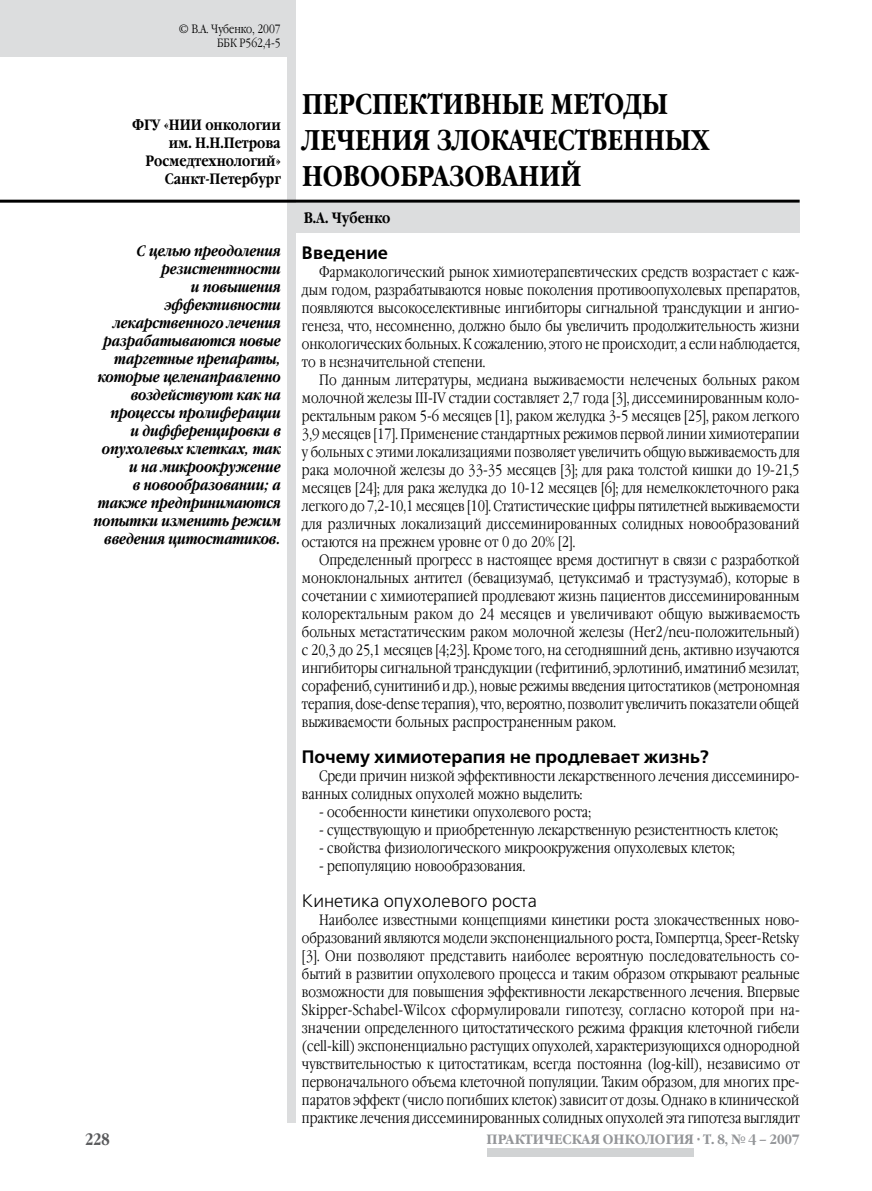
<style>
.page{position:relative;width:872px;height:1191px;background:#fff}
.page>*{position:absolute;margin:0;border:0;box-sizing:border-box;transform-origin:0 0}
.t1{font:700 28.5px/36px "Garamond Narrow C";color:#000}
.t2{font:700 18px "Free Set C";color:#000}
.t3{font:18px "Free Set C";color:#000}
.t4{font:700 16.5px "Garamond Narrow C";color:#58595b}
.t5{font:300 15px/18px "Garamond Narrow C";color:#000;text-align:justify}
.t6{font:italic 700 15px/18px "Garamond Narrow C";color:#000;text-align:right}
.t7{font:700 15px/18px "Garamond Narrow C";color:#000;text-align:right}
.t8{font:700 13.5px "Garamond C";color:#939598;scale:.9 1}
.t9{font:300 12px/14.4px "Garamond Narrow C";color:#000;text-align:right}
</style>
<div class="page">
<div style="left:0;top:0;width:296px;height:57px;background:#dcddde"></div>
<div style="left:287px;top:1px;width:9px;height:1122px;background:#dcddde"></div>
<div style="left:487px;top:1148px;width:206px;height:8px;background:#d1d3d4"></div>
<div style="left:295px;top:203px;width:504px;height:30px;background:#dcddde"></div>
<hr style="left:0;top:200px;width:799px;height:3px;background:#000">
<p class="t9" style="left:179px;top:22px;width:103px">© В.А. Чубенко, 2007<br>ББК Р562,4-5</p>
<p class="t7" style="left:132px;top:116px;width:49px">ФГУ «НИИ</p>
<p class="t7" style="left:145px;top:116px;width:137px">онкологии<br>им. Н.Н.Петрова<br>Росмедтехнологий»<br>Санкт-Петербург</p>
<p class="t6" style="left:94px;top:242px;width:189px">С целью преодоления резистентности<br>и повышения эффективности лекарственного лечения разрабатываются новые таргетные препараты, которые целенаправленно воздействуют как на процессы пролиферации<br>и дифференцировки в опухолевых клетках, так и на микроокружение<br>в новообразовании; а также предпринимаются попытки изменить режим введения цитостатиков.</p>
<h1 class="t1" style="left:302px;top:87px;width:409px">Перспективные методы лечения злокачественных новообразований</h1>
<p class="t7" style="left:304px;top:210px;width:88px">В.А. Чубенко</p>
<p class="t2" style="left:302px;top:242px;width:88px">Введение</p>
<p class="t5" style="left:302px;top:263px;width:499px;text-indent:17px">Фармакологический рынок химиотерапевтических средств возрастает с каж&shy;дым годом, разрабатываются новые поколения противоопухолевых препаратов, появляются высокоселективные ингибиторы сигнальной трансдукции и ангио&shy;генеза, что, несомненно, должно было бы увеличить продолжительность жизни онкологических больных. К сожалению, этого не происходит, а если наблюдается, то в незначительной степени.</p>
<p class="t5" style="left:302px;top:371px;width:499px;text-indent:17px">По данным литературы, медиана выживаемости нелеченых больных раком молочной железы III-IV стадии составляет 2,7 года [3], диссеминированным коло&shy;ректальным раком 5-6 месяцев [1], раком желудка 3-5 месяцев [25], раком легкого 3,9 месяцев [17]. Применение стандартных режимов первой линии химиотерапии у больных с этими локализациями позволяет увеличить общую выживаемость для рака молочной железы до 33-35 месяцев [3]; для рака толстой кишки до 19-21,5 месяцев [24]; для рака желудка до 10-12 месяцев [6]; для немелкоклеточного рака легкого до 7,2-10,1 месяцев [10]. Статистические цифры пятилетней выживаемости для различных локализаций диссеминированных солидных новообразований остаются на прежнем уровне от 0 до 20% [2].</p>
<p class="t5" style="left:302px;top:551px;width:499px;text-indent:17px">Определенный прогресс в настоящее время достигнут в связи с разработкой моноклональных антител (бевацизумаб, цетуксимаб и трастузумаб), которые в сочетании с химиотерапией продлевают жизнь пациентов диссеминированным колоректальным раком до 24 месяцев и увеличивают общую выживаемость больных метастатическим раком молочной железы (Her2/neu-положительный) с 20,3 до 25,1 месяцев [4;23]. Кроме того, на сегодняшний день, активно изучаются ингибиторы сигнальной трансдукции (гефитиниб, эрлотиниб, иматиниб мезилат, сорафениб, сунитиниб и др.), новые режимы введения цитостатиков (метрономная терапия, dose-dense терапия), что, вероятно, позволит увеличить показатели общей выживаемости больных распространенным раком.</p>
<p class="t2" style="left:302px;top:746px;width:409px">Почему химиотерапия не продлевает жизнь?</p>
<p class="t5" style="left:302px;top:767px;width:499px;text-indent:17px">Среди причин низкой эффективности лекарственного лечения диссеминиро&shy;ванных солидных опухолей можно выделить:</p>
<p class="t5" style="left:319px;top:803px;width:273px">- особенности кинетики опухолевого роста;</p>
<p class="t5" style="left:319px;top:821px;width:461px">- существующую и приобретенную лекарственную резистентность клеток;</p>
<p class="t5" style="left:319px;top:839px;width:417px">- свойства физиологического микроокружения опухолевых клеток;</p>
<p class="t5" style="left:319px;top:857px;width:208px">- репопуляцию новообразования.</p>
<p class="t3" style="left:302px;top:891px;width:237px">Кинетика опухолевого роста</p>
<p class="t5" style="left:302px;top:911px;width:499px;text-indent:17px">Наиболее известными концепциями кинетики роста злокачественных ново&shy;образований являются модели экспоненциального роста, Гомпертца, Speer-Retsky [3]. Они позволяют представить наиболее вероятную последовательность со&shy;бытий в развитии опухолевого процесса и таким образом открывают реальные возможности для повышения эффективности лекарственного лечения. Впервые Skipper-Schabel-Wilcox сформулировали гипотезу, согласно которой при на&shy;значении определенного цитостатического режима фракция клеточной гибели (cell-kill) экспоненциально растущих опухолей, характеризующихся однородной чувствительностью к цитостатикам, всегда постоянна (log-kill), независимо от первоначального объема клеточной популяции. Таким образом, для многих пре&shy;паратов эффект (число погибших клеток) зависит от дозы. Однако в клинической практике лечения диссеминированных солидных опухолей эта гипотеза выглядит</p>
<p class="t4" style="left:85px;top:1130px;width:26px">228</p>
<p class="t8" style="left:486px;top:1132px;width:349px">ПРАКТИЧЕСКАЯ ОНКОЛОГИЯ · Т. 8, № 4 – 2007</p>
</div>
